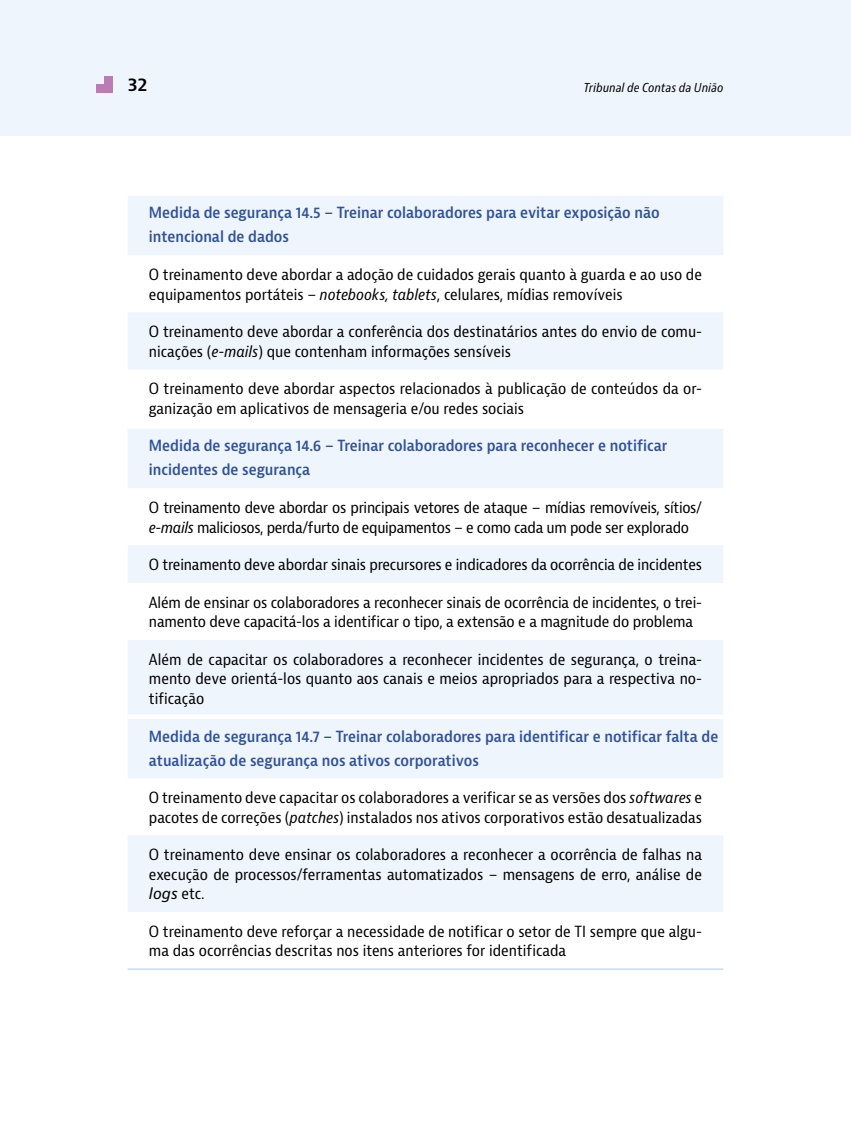
<style>
.page{position:relative;width:851px;height:1127px;background:#fff}
.page>*{position:absolute;margin:0;border:0;box-sizing:border-box;transform-origin:0 0}
.t1{font:600 18px "Bernina Sans";color:#000}
.t2{font:condensed 15px/19.5px "Bernina Sans";letter-spacing:-.005em;color:#000}
.t3{font:600 condensed 15px/24px "Bernina Sans";color:#30529c}
.t4{font:italic condensed 12px "Bernino Sans";color:#000}
.s1{font-style:italic}
.s2{font-style:italic;font-stretch:normal}
</style>
<div class="page">
<div style="left:0;top:0;width:850px;height:135px;background:#eff5fc"></div>
<div style="left:104px;top:77px;width:8px;height:8px;background:#bb7cb3"></div>
<div style="left:96px;top:85px;width:8px;height:8px;background:#bb7cb3"></div>
<div style="left:104px;top:85px;width:8px;height:8px;background:#bb7cb3"></div>
<svg style="left:128px;top:196px;width:595px;height:716px;fill:#eff5fc"></svg>
<div style="left:128px;top:424px;width:595px;height:5px;background:#fff"></div>
<div style="left:128px;top:714px;width:595px;height:5px;background:#fff"></div>
<hr style="left:128px;top:968px;width:595px;height:2px;background:#c8ddf4">
<p class="t1" style="left:128px;top:73px;width:21px">32</p>
<p class="t4" style="left:583px;top:80px;width:141px">Tribunal de Contas da União</p>
<p class="t3" style="left:149px;top:201px;width:512px">Medida de segurança 14.5 – Treinar colaboradores para evitar exposição não intencional de dados</p>
<p class="t2" style="left:149px;top:265px;width:554px">O treinamento deve abordar a adoção de cuidados gerais quanto à guarda e ao uso de equipamentos portáteis – <span class="s1">notebooks, tablets</span>, celulares, mídias removíveis</p>
<p class="t2" style="left:149px;top:322px;width:554px">O treinamento deve abordar a conferência dos destinatários antes do envio de comu&shy;nicações (<span class="s1">e-mails</span>) que contenham informações sensíveis</p>
<p class="t2" style="left:149px;top:379px;width:554px">O treinamento deve abordar aspectos relacionados à publicação de conteúdos da or&shy;ganização em aplicativos de mensageria e/ou redes sociais</p>
<p class="t3" style="left:149px;top:434px;width:520px">Medida de segurança 14.6 – Treinar colaboradores para reconhecer e notificar incidentes de segurança</p>
<p class="t2" style="left:149px;top:498px;width:554px">O treinamento deve abordar os principais vetores de ataque – mídias removíveis, sítios/ <span class="s1">e-mails</span> maliciosos, perda/furto de equipamentos – e como cada um pode ser explorado</p>
<p class="t2" style="left:149px;top:555px;width:554px">O treinamento deve abordar sinais precursores e indicadores da ocorrência de incidentes</p>
<p class="t2" style="left:149px;top:593px;width:554px">Além de ensinar os colaboradores a reconhecer sinais de ocorrência de incidentes, o trei&shy;namento deve capacitá-los a identificar o tipo, a extensão e a magnitude do problema</p>
<p class="t2" style="left:149px;top:650px;width:554px;text-align:justify">Além de capacitar os colaboradores a reconhecer incidentes de segurança, o treina&shy;mento deve orientá-los quanto aos canais e meios apropriados para a respectiva no&shy;tificação</p>
<p class="t3" style="left:149px;top:724px;width:571px">Medida de segurança 14.7 – Treinar colaboradores para identificar e notificar falta de atualização de segurança nos ativos corporativos</p>
<p class="t2" style="left:149px;top:788px;width:554px">O treinamento deve capacitar os colaboradores a verificar se as versões dos <span class="s1">softwares</span> e pacotes de correções (<span class="s1">patches</span>) instalados nos ativos corporativos estão desatualizadas</p>
<p class="t2" style="left:149px;top:845px;width:554px;text-align:justify">O treinamento deve ensinar os colaboradores a reconhecer a ocorrência de falhas na execução de processos/ferramentas automatizados – mensagens de erro, análise de <span class="s2">logs</span> etc.</p>
<p class="t2" style="left:149px;top:922px;width:554px">O treinamento deve reforçar a necessidade de notificar o setor de TI sempre que algu&shy;ma das ocorrências descritas nos itens anteriores for identificada</p>
</div>
